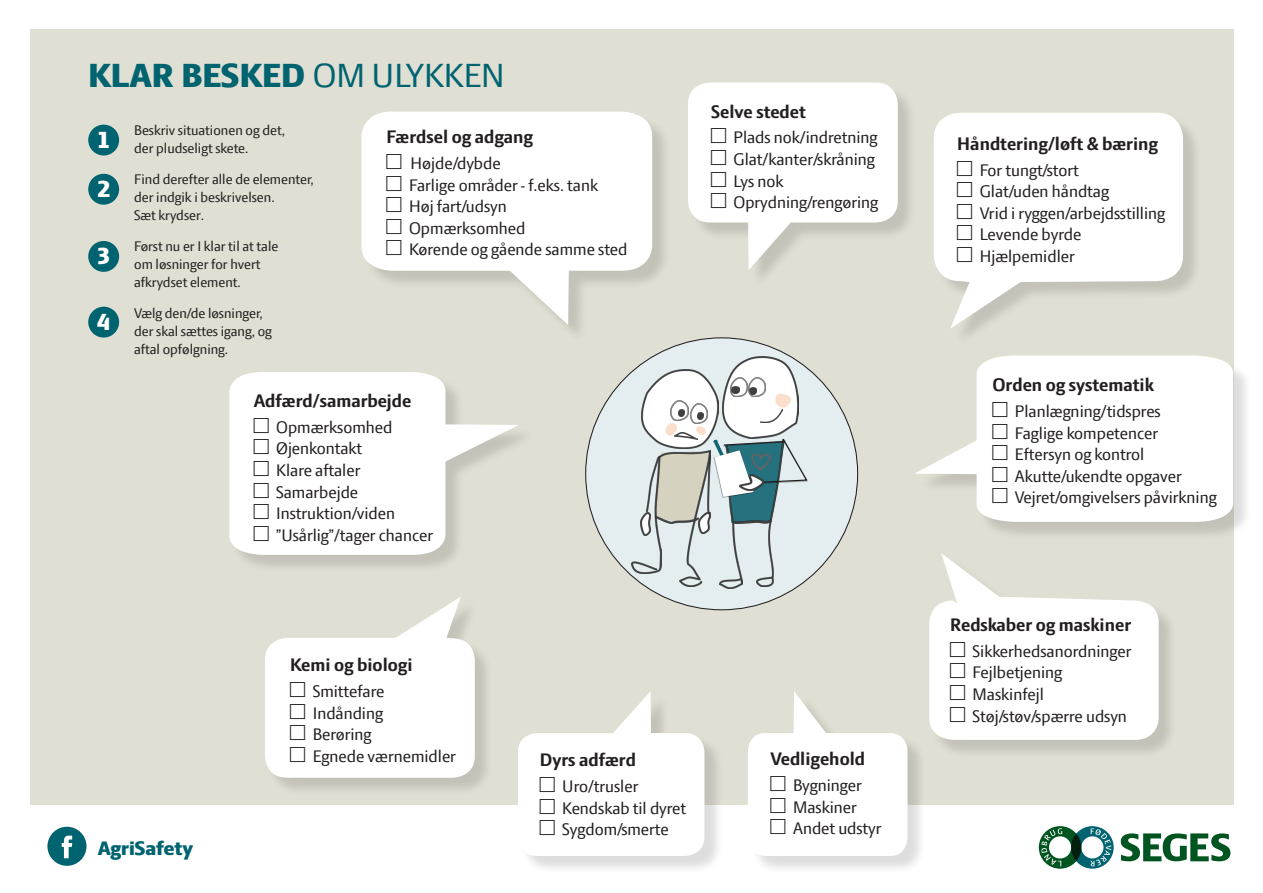
<style>
.page{position:relative;width:1263px;height:893px;background:#fff}
.page>*{position:absolute;margin:0;border:0;box-sizing:border-box;transform-origin:0 0}
.t1{font:800 36px "LF Press Sans";color:#006370}
.t2{font:800 25.5px/49.2px "LF Press Sans";color:#fff}
.t3{font:800 21px "LF Press Sans";color:#006370}
.t4{font:700 19.5px "LF Press Sans";color:#231f20}
.t5{font:18px/21.6px "LF Press Sans";color:#231f20}
.t6{font:15px/18px "LF Press Sans";color:#231f20}
.s1{font-weight:400}
</style>
<div class="page">
<div style="left:30px;top:30px;width:1203px;height:775px;background:#e0dfd3"></div>
<div style="left:750px;top:695px;width:176px;height:180px;background:#231f20;opacity:.15"></div>
<div style="left:232px;top:374px;width:304px;height:199px;background:#231f20;opacity:.15"></div>
<svg style="left:229px;top:372px;width:290px;height:183px;fill:#fff"></svg>
<div style="left:364px;top:114px;width:307px;height:228px;background:#231f20;opacity:.15"></div>
<svg style="left:361px;top:112px;width:291px;height:213px;fill:#fff"></svg>
<div style="left:690px;top:85px;width:226px;height:202px;background:#231f20;opacity:.15"></div>
<div style="left:936px;top:115px;width:266px;height:231px;background:#231f20;opacity:.15"></div>
<svg style="left:934px;top:113px;width:249px;height:216px;fill:#fff"></svg>
<div style="left:918px;top:358px;width:334px;height:183px;background:#231f20;opacity:.15"></div>
<svg style="left:915px;top:355px;width:318px;height:167px;fill:#fff"></svg>
<div style="left:931px;top:557px;width:246px;height:201px;background:#231f20;opacity:.15"></div>
<div style="left:267px;top:600px;width:226px;height:197px;background:#231f20;opacity:.15"></div>
<div style="left:586px;top:338px;width:272px;height:272px;background:#e4eef0;border-radius:50%"></div>
<div style="left:88px;top:125px;width:31px;height:30px;background:#006370;border-radius:50%"></div>
<div style="left:88px;top:174px;width:31px;height:31px;background:#006370;border-radius:50%"></div>
<div style="left:88px;top:241px;width:31px;height:31px;background:#006370;border-radius:50%"></div>
<div style="left:88px;top:307px;width:31px;height:31px;background:#006370;border-radius:50%"></div>
<svg style="left:47px;top:827px;width:40px;height:39px"></svg>
<div style="left:520px;top:695px;width:203px;height:180px;background:#231f20;opacity:.15"></div>
<img style="left:756px;top:523px;width:18px;height:64px">
<img style="left:719px;top:523px;width:23px;height:66px">
<img style="left:680px;top:523px;width:23px;height:64px">
<img style="left:632px;top:462px;width:29px;height:111px">
<img style="left:725px;top:357px;width:74px;height:29px">
<img style="left:641px;top:369px;width:72px;height:73px">
<img style="left:699px;top:523px;width:11px;height:11px">
<img style="left:749px;top:377px;width:17px;height:9px">
<img style="left:730px;top:377px;width:17px;height:9px">
<svg style="left:656px;top:386px;width:151px;height:137px"></svg>
<img style="left:739px;top:475px;width:24px;height:15px">
<svg style="left:1039px;top:826px;width:75px;height:43px"></svg>
<svg style="left:1121px;top:833px;width:109px;height:28px"></svg>
<svg style="left:387px;top:154px;width:15px;height:15px"></svg>
<svg style="left:387px;top:175px;width:15px;height:15px"></svg>
<svg style="left:387px;top:197px;width:15px;height:15px"></svg>
<svg style="left:387px;top:219px;width:15px;height:15px"></svg>
<svg style="left:387px;top:240px;width:15px;height:15px"></svg>
<svg style="left:688px;top:83px;width:210px;height:187px"></svg>
<svg style="left:957px;top:160px;width:15px;height:16px"></svg>
<svg style="left:957px;top:182px;width:15px;height:15px"></svg>
<svg style="left:957px;top:204px;width:15px;height:15px"></svg>
<svg style="left:957px;top:225px;width:15px;height:15px"></svg>
<svg style="left:957px;top:247px;width:15px;height:15px"></svg>
<svg style="left:992px;top:402px;width:15px;height:15px"></svg>
<svg style="left:992px;top:423px;width:15px;height:16px"></svg>
<svg style="left:992px;top:445px;width:15px;height:15px"></svg>
<svg style="left:992px;top:467px;width:15px;height:15px"></svg>
<svg style="left:992px;top:488px;width:15px;height:15px"></svg>
<svg style="left:929px;top:553px;width:230px;height:187px"></svg>
<svg style="left:748px;top:691px;width:159px;height:165px"></svg>
<svg style="left:265px;top:597px;width:210px;height:181px"></svg>
<svg style="left:254px;top:418px;width:15px;height:15px"></svg>
<svg style="left:254px;top:439px;width:15px;height:15px"></svg>
<svg style="left:254px;top:461px;width:15px;height:15px"></svg>
<svg style="left:254px;top:482px;width:15px;height:16px"></svg>
<svg style="left:254px;top:504px;width:15px;height:15px"></svg>
<svg style="left:254px;top:526px;width:15px;height:15px"></svg>
<svg style="left:518px;top:691px;width:186px;height:165px"></svg>
<h1 class="t1" style="left:88px;top:54px;width:418px">KLAR BESKED <span class="s1">OM ULYKKEN</span></h1>
<p class="t6" style="left:134px;top:121px;width:152px">Beskriv situationen og det, der pludseligt skete.</p>
<p class="t6" style="left:134px;top:170px;width:181px">Find derefter alle de elementer, der indgik i beskrivelsen.<br>Sæt krydser.</p>
<p class="t6" style="left:134px;top:237px;width:146px">Først nu er I klar til at tale om løsninger for hvert afkrydset element.</p>
<p class="t6" style="left:134px;top:304px;width:139px">Vælg den/de løsninger, der skal sættes igang, og aftal opfølgning.</p>
<p class="t4" style="left:387px;top:126px;width:148px">Færdsel og adgang</p>
<p class="t5" style="left:409px;top:152px;width:220px">Højde/dybde<br>Farlige områder - f.eks. tank<br>Høj fart/udsyn<br>Opmærksomhed<br>Kørende og gående samme sted</p>
<h2 class="t2" style="left:98px;top:115px;width:14px">1<br>2</h2>
<h2 class="t2" style="left:98px;top:231px;width:14px">3</h2>
<h2 class="t2" style="left:97px;top:297px;width:14px">4</h2>
<p class="t4" style="left:254px;top:390px;width:159px">Adfærd/samarbejde</p>
<p class="t5" style="left:276px;top:416px;width:158px">Opmærksomhed<br>Øjenkontakt<br>Klare aftaler<br>Samarbejde<br>Instruktion/viden ”Usårlig”/tager chancer</p>
<p class="t4" style="left:711px;top:100px;width:96px">Selve stedet</p>
<p class="t5" style="left:733px;top:126px;width:146px">Plads nok/indretning<br>Glat/kanter/skråning<br>Lys nok<br>Oprydning/rengøring</p>
<p class="t4" style="left:957px;top:132px;width:202px">Håndtering/løft &amp; bæring</p>
<p class="t5" style="left:980px;top:159px;width:187px">For tungt/stort<br>Glat/uden håndtag<br>Vrid i ryggen/arbejdsstilling<br>Levende byrde<br>Hjælpemidler</p>
<p class="t4" style="left:992px;top:374px;width:163px">Orden og systematik</p>
<p class="t5" style="left:1015px;top:400px;width:203px">Planlægning/tidspres<br>Faglige kompetencer<br>Eftersyn og kontrol<br>Akutte/ukendte opgaver<br>Vejret/omgivelsers påvirkning</p>
<p class="t3" style="left:98px;top:836px;width:97px">AgriSafety</p>
<p class="t4" style="left:290px;top:654px;width:124px">Kemi og biologi</p>
<p class="t5" style="left:313px;top:680px;width:145px">Smittefare<br>Indånding<br>Berøring<br>Egnede værnemidler</p>
<p class="t4" style="left:540px;top:749px;width:98px">Dyrs adfærd</p>
<p class="t5" style="left:562px;top:775px;width:125px">Uro/trusler<br>Kendskab til dyret<br>Sygdom/smerte</p>
<p class="t4" style="left:771px;top:748px;width:96px">Vedligehold</p>
<p class="t5" style="left:793px;top:774px;width:90px">Bygninger<br>Maskiner<br>Andet udstyr</p>
<p class="t4" style="left:950px;top:613px;width:183px">Redskaber og maskiner</p>
<p class="t5" style="left:973px;top:640px;width:160px">Sikkerhedsanordninger<br>Fejlbetjening<br>Maskinfejl<br>Støj/støv/spærre udsyn</p>
</div>
